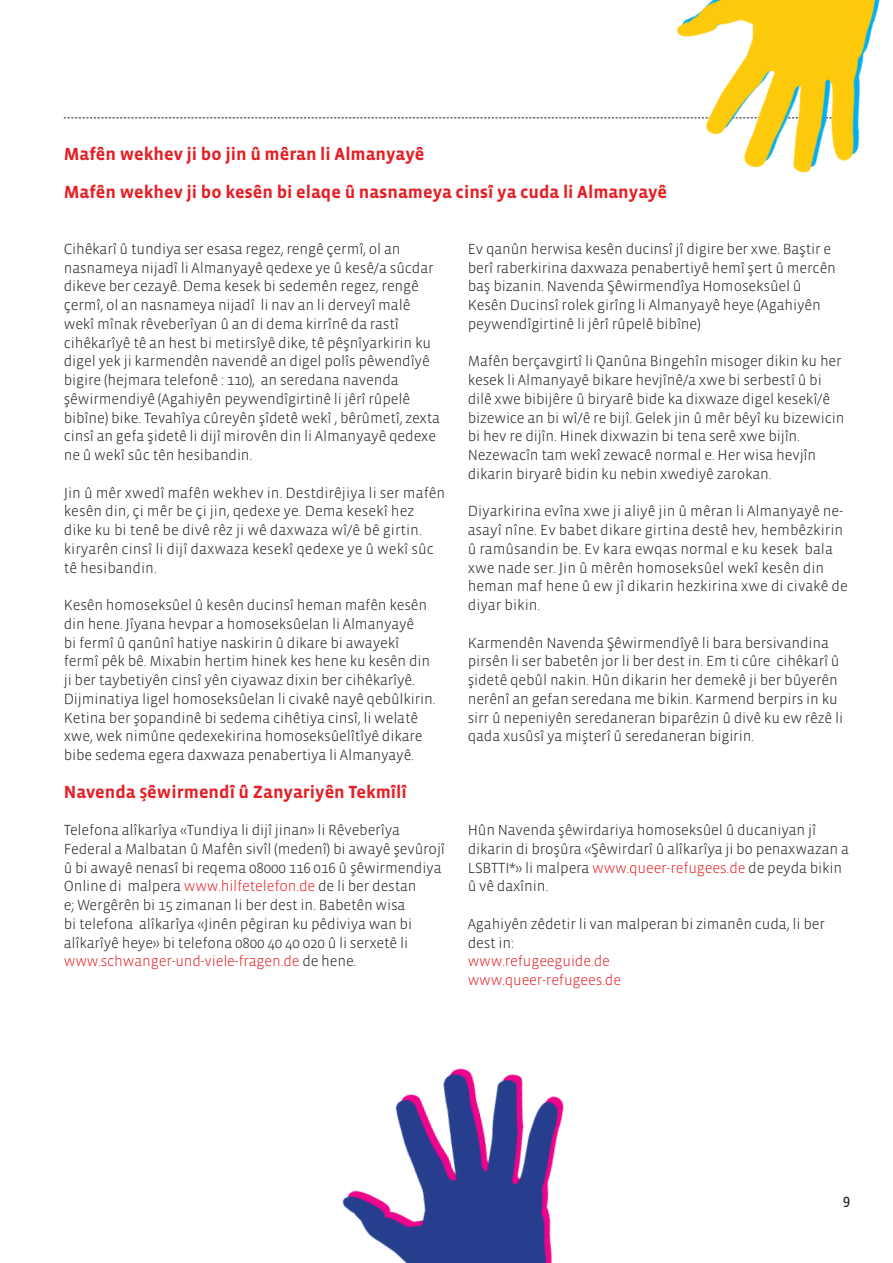
<style>
.page{position:relative;width:893px;height:1263px;background:#fff}
.page>*{position:absolute;margin:0;border:0;box-sizing:border-box;transform-origin:0 0}
.Überschrift_2{font:700 18px "Vista Sans OT";color:#e41f25}
.Fließtext{font:300 15px/18.8px "Vista Sans OT";letter-spacing:-.01em;color:#231f20}
.Fließtext-2{font:300 15px "Vista Sans OT";letter-spacing:-.01em;color:#e41f25}
.Tipp_kursiv{font:15px "Vista Sans OT";color:#231f20}
.s1{font-size:15px}
.s2{color:#e41f25}
</style>
<div class="page">
<svg style="left:64px;top:118px;width:558px;height:1px"></svg>
<img style="left:342px;top:1068px;width:222px;height:195px">
<img style="left:623px;top:0;width:257px;height:173px">
<p class="Überschrift_2" style="left:64px;top:145px;width:362px">Mafên wekhev ji bo jin û mêran li Almanyayê</p>
<p class="Überschrift_2" style="left:64px;top:182px;width:605px">Mafên wekhev ji bo kesên bi elaqe û nasnameya cinsî ya cuda li Almanyayê</p>
<p class="Fließtext" style="left:63px;top:240px;width:379px">Cihêkarî û tundiya ser esasa regez, rengê çermî, ol an nasnameya nijadî li Almanyayê qedexe ye û kesê/a sûcdar dikeve ber cezayê. Dema kesek bi sedemên regez, rengê çermî, ol an nasnameya nijadî li nav an li derveyî malê wekî mînak rêveberîyan û an di dema kirrînê da rastî cihêkarîyê tê an hest bi metirsîyê dike, tê pês¸nîyarkirin ku digel yek ji karmendên navendê an digel polîs pêwendîyê bigire (hejmara telefonê : 110), an seredana navenda s¸êwirmendiyê (Agahiyên peywendîgirtinê li jêrî rûpelê bibîne) bike. Tevahîya cûreyên s¸îdetê wekî , bêrûmetî, zexta cinsî an gefa s¸idetê li dijî mirovên din li Almanyayê qedexe ne û wekî sûc tên hesibandin.</p>
<p class="Fließtext" style="left:64px;top:483px;width:383px">Jin û mêr xwedî mafên wekhev in. Destdirêjiya li ser mafên kesên din, çi mêr be çi jin, qedexe ye. Dema kesekî hez dike ku bi tenê be divê rêz ji wê daxwaza wî/ê bê girtin. kiryarên cinsî li dijî daxwaza kesekî qedexe ye û wekî sûc tê hesibandin.</p>
<p class="Fließtext" style="left:64px;top:596px;width:373px">Kesên homoseksûel û kesên ducinsî heman mafên kesên din hene. Jîyana hevpar a homoseksûelan li Almanyayê<br>bi fermî û qanûnî hatiye naskirin û dikare bi awayekî fermî pêk bê. Mixabin hertim hinek kes hene ku kesên din ji ber taybetiyên cinsî yên ciyawaz dixin ber cihêkarîyê.<br>Dijminatiya ligel homoseksûelan li civakê nayê qebûlkirin.</p>
<p class="Fließtext" style="left:64px;top:708px;width:360px">Ketina ber s¸opandinê bi sedema cihêtiya cinsî, li welatê xwe, wek nimûne qedexekirina homoseksûelîtîyê dikare bibe sedema egera daxwaza penabertiya li Almanyayê.</p>
<p class="Fließtext" style="left:468px;top:240px;width:370px">Ev qanûn herwisa kesên ducinsî jî digire ber xwe. Bas¸tir e berî raberkirina daxwaza penabertiyê hemî s¸ert û mercên bas¸ bizanin. Navenda S¸êwirmendîya Homoseksûel û Kesên Ducinsî rolek girîng li Almanyayê heye (Agahiyên peywendîgirtinê li jêrî rûpelê bibîne)</p>
<p class="Fließtext" style="left:468px;top:352px;width:378px">Mafên berçavgirtî li Qanûna Bingehîn misoger dikin ku her kesek li Almanyayê bikare hevjînê/a xwe bi serbestî û bi dilê xwe bibijêre û biryarê bide ka dixwaze digel kesekî/ê bizewice an bi wî/ê re bijî. Gelek jin û mêr bêyî ku bizewicin bi hev re dijîn. Hinek dixwazin bi tena serê xwe bijîn.<br>Nezewacîn tam wekî zewacê normal e. Her wisa hevjîn dikarin biryarê bidin ku nebin xwediyê zarokan.</p>
<p class="Fließtext" style="left:468px;top:502px;width:382px">Diyarkirina evîna xwe ji aliyê jin û mêran li Almanyayê ne&shy;asayî nîne. Ev babet dikare girtina destê hev, hembêzkirin û ramûsandin be. Ev kara ewqas normal e ku kesek bala xwe nade ser. Jin û mêrên homoseksûel wekî kesên din heman maf hene û ew jî dikarin hezkirina xwe di civakê de diyar bikin.</p>
<p class="Fließtext" style="left:467px;top:633px;width:378px">Karmendên Navenda S¸êwirmendîyê li bara bersivandina pirsên li ser babetên jor li ber dest in. Em ti cûre cihêkarî û s¸idetê qebûl nakin. Hûn dikarin her demekê ji ber bûyerên nerênî an gefan seredana me bikin. Karmend berpirs in ku sirr û nepeniyên seredaneran biparêzin û divê ku ew rêzê li qada xusûsî ya mis¸terî û seredaneran bigirin.</p>
<p class="Überschrift_2" style="left:64px;top:782px;width:345px">Navenda <span class="s1">S¸</span>êwirmendî û Zanyariyên Tekmîlî</p>
<p class="Fließtext" style="left:64px;top:821px;width:383px">Telefona alîkarîya «Tundiya li dijî jinan» li Rêveberîya Federal a Malbatan û Mafên sivîl (medenî) bi awayê s¸evûrojî û bi awayê nenasî bi reqema 08000 116 016 û s¸êwirmendiya Online di malpera <span class="s2">www.hilfetelefon.de</span> de li ber destan<br>e; Wergêrên bi 15 zimanan li ber dest in. Babetên wisa<br>bi telefona alîkarîya «Jinên pêgiran ku pêdiviya wan bi alîkarîyê heye» bi telefona 0800 40 40 020 û li serxetê li <span class="s2">www.schwanger-und-viele-fragen.de</span> de hene.</p>
<p class="Fließtext" style="left:468px;top:821px;width:383px">Hûn Navenda s¸êwirdariya homoseksûel û ducaniyan jî dikarin di bros¸ûra «S¸êwirdarî û alîkarîya ji bo penaxwazan a LSBTTI*» li malpera <span class="s2">www.queer-refugees.de</span> de peyda bikin û vê daxînin.</p>
<p class="Fließtext" style="left:468px;top:915px;width:359px">Agahiyên zêdetir li van malperan bi zimanên cuda, li ber dest in:</p>
<p class="Fließtext-2" style="left:468px;top:954px;width:144px">www.refugeeguide.de</p>
<p class="Fließtext-2" style="left:468px;top:972px;width:155px">www.queer-refugees.de</p>
<p class="Tipp_kursiv" style="left:843px;top:1192px;width:9px">9</p>
</div>
